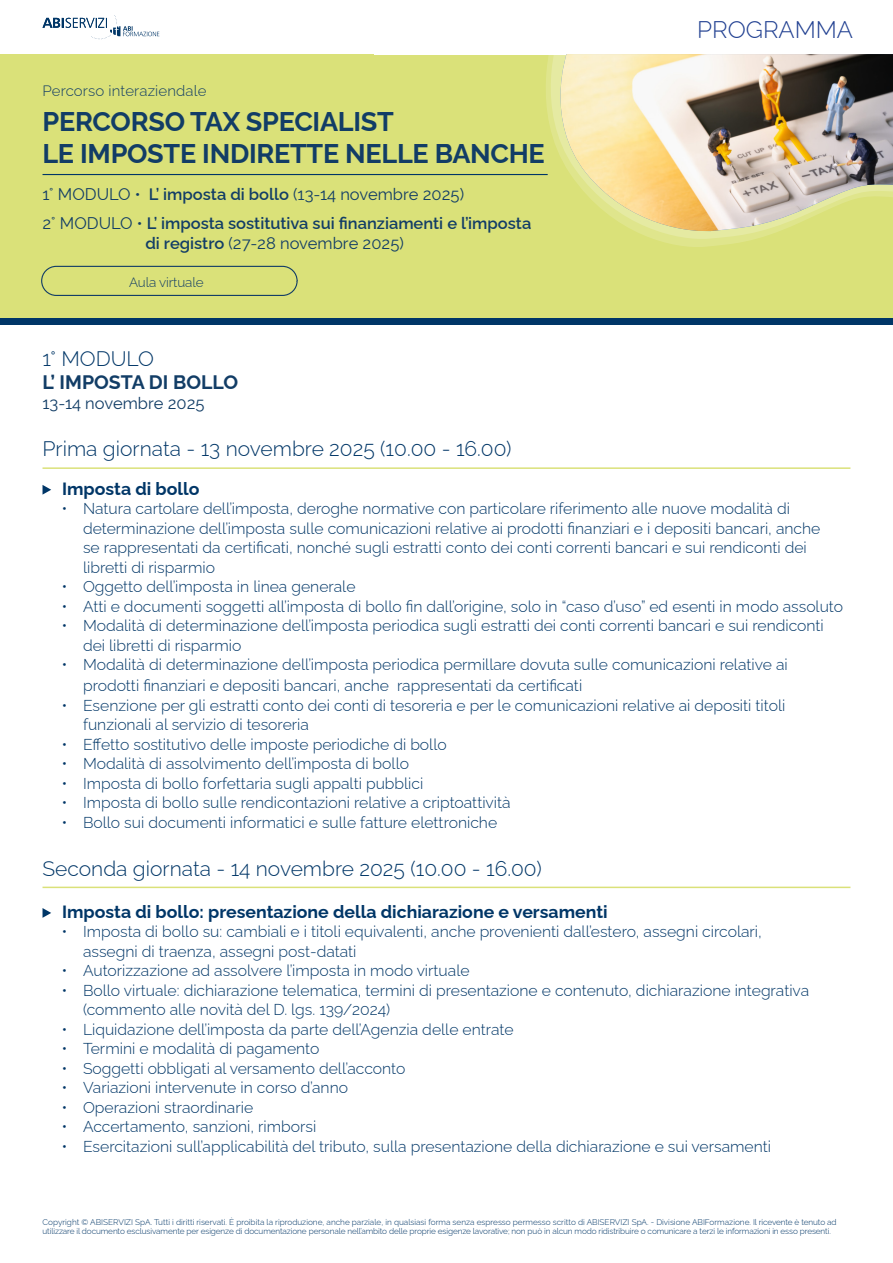
<style>
.page{position:relative;width:893px;height:1263px;background:#fff}
.page>*{position:absolute;margin:0;border:0;box-sizing:border-box;transform-origin:0 0}
.t1{font:700 27px/32.4px "Raleway";letter-spacing:-.01em;color:#123d66}
.t2{font:300 24px "Raleway";color:#214091}
.t3{font:300 21px "Raleway";color:#003667}
.t4{font:700 19.5px "Raleway";color:#123d66}
.t5{font:700 17.7px "Raleway";color:#003667}
.t6{font:600 16.5px/28.5px "Raleway";color:#123d66}
.t7{font:16.5px "Raleway";color:#123d66}
.t8{font:300 15.75px/19.5px "Raleway";color:#003667}
.t9{font:300 15px "Raleway";letter-spacing:.01em;color:#123d66}
.t10{font:300 13.5px "Raleway";letter-spacing:-.01em;color:#123d66}
.t11{font:300 8.25px/9px "Raleway";letter-spacing:-.01em;color:#003667}
.s1{font-weight:400}
.s2{font-weight:600}
</style>
<div class="page">
<div style="left:0;top:54px;width:893px;height:265px;background:#dae179"></div>
<svg style="left:43px;top:15px;width:116px;height:24px"></svg>
<div style="left:0;top:318px;width:893px;height:6px;background:#003667"></div>
<svg style="left:539px;top:54px;width:206px;height:193px"></svg>
<svg style="left:545px;top:234px;width:225px;height:7px"></svg>
<svg style="left:544px;top:54px;width:229px;height:180px"></svg>
<img style="left:559px;top:54px;width:334px;height:179px">
<hr style="left:43px;top:174px;width:505px;height:1px;background:#003667">
<div style="left:41px;top:266px;width:257px;height:30px;border:1px solid #123d66;border-radius:15px"></div>
<hr style="left:43px;top:467px;width:807px;height:2px;background:#dae179">
<hr style="left:43px;top:887px;width:807px;height:1px;background:#dae179">
<svg style="left:43px;top:485px;width:8px;height:10px"></svg>
<svg style="left:43px;top:908px;width:8px;height:10px"></svg>
<p class="t9" style="left:42px;top:79px;width:165px">Percorso interaziendale</p>
<h1 class="t1" style="left:42px;top:102px;width:504px">PERCORSO TAX SPECIALIST<br>LE IMPOSTE INDIRETTE NELLE BANCHE</h1>
<p class="t6" style="left:42px;top:179px;width:490px"><span class="s1">1° MODULO •</span> L’ imposta di bollo <span class="s1">(13-14 novembre 2025)<br>2° MODULO •</span> L’ imposta sostitutiva sui finanziamenti e l’imposta</p>
<p class="t7" style="left:145px;top:233px;width:260px"><span class="s2">di registro</span> (27-28 novembre 2025)</p>
<p class="t10" style="left:129px;top:271px;width:76px">Aula virtuale</p>
<h3 class="t3" style="left:43px;top:342px;width:113px">1° MODULO</h3>
<p class="t4" style="left:43px;top:367px;width:197px">L’ IMPOSTA DI BOLLO</p>
<p class="t7" style="left:43px;top:394px;width:164px">13-14 novembre 2025</p>
<h3 class="t3" style="left:43px;top:432px;width:471px">Prima giornata - 13 novembre 2025 (10.00 - 16.00)</h3>
<h2 class="t2" style="left:697px;top:11px;width:157px">PROGRAMMA</h2>
<p class="t5" style="left:62px;top:474px;width:139px">Imposta di bollo</p>
<p class="t8" style="left:83px;top:497px;width:739px;text-indent:-21px">• Natura cartolare dell’imposta, deroghe normative con particolare riferimento alle nuove modalità di determinazione dell’imposta sulle comunicazioni relative ai prodotti finanziari e i depositi bancari, anche se rappresentati da certificati, nonché sugli estratti conto dei conti correnti bancari e sui rendiconti dei libretti di risparmio</p>
<p class="t8" style="left:62px;top:575px;width:295px">• Oggetto dell’imposta in linea generale</p>
<p class="t8" style="left:62px;top:595px;width:783px">• Atti e documenti soggetti all’imposta di bollo fin dall’origine, solo in “caso d’uso” ed esenti in modo assoluto</p>
<p class="t8" style="left:83px;top:614px;width:742px;text-indent:-21px">• Modalità di determinazione dell’imposta periodica sugli estratti dei conti correnti bancari e sui rendiconti dei libretti di risparmio</p>
<p class="t8" style="left:83px;top:652px;width:706px;line-height:21.3px;text-indent:-21px">• Modalità di determinazione dell’imposta periodica permillare dovuta sulle comunicazioni relative ai prodotti finanziari e depositi bancari, anche rappresentati da certificati</p>
<p class="t8" style="left:83px;top:694px;width:704px;text-indent:-21px">• Esenzione per gli estratti conto dei conti di tesoreria e per le comunicazioni relative ai depositi titoli funzionali al servizio di tesoreria</p>
<p class="t8" style="left:62px;top:733px;width:386px">• Effetto sostitutivo delle imposte periodiche di bollo</p>
<p class="t8" style="left:62px;top:752px;width:349px">• Modalità di assolvimento dell’imposta di bollo</p>
<p class="t8" style="left:62px;top:772px;width:363px">• Imposta di bollo forfettaria sugli appalti pubblici</p>
<p class="t8" style="left:62px;top:791px;width:450px">• Imposta di bollo sulle rendicontazioni relative a criptoattività</p>
<p class="t8" style="left:62px;top:811px;width:437px">• Bollo sui documenti informatici e sulle fatture elettroniche</p>
<h3 class="t3" style="left:43px;top:851px;width:501px">Seconda giornata - 14 novembre 2025 (10.00 - 16.00)</h3>
<p class="t5" style="left:62px;top:897px;width:547px">Imposta di bollo: presentazione della dichiarazione e versamenti</p>
<p class="t8" style="left:83px;top:920px;width:680px;text-indent:-21px">• Imposta di bollo su: cambiali e i titoli equivalenti, anche provenienti dall’estero, assegni circolari, assegni di traenza, assegni post-datati</p>
<p class="t8" style="left:62px;top:959px;width:409px">• Autorizzazione ad assolvere l’imposta in modo virtuale</p>
<p class="t8" style="left:83px;top:979px;width:728px;text-indent:-21px">• Bollo virtuale: dichiarazione telematica, termini di presentazione e contenuto, dichiarazione integrativa (commento alle novità del D. lgs. 139/2024)</p>
<p class="t8" style="left:62px;top:1018px;width:453px">• Liquidazione dell’imposta da parte dell’Agenzia delle entrate</p>
<p class="t8" style="left:62px;top:1037px;width:259px">• Termini e modalità di pagamento</p>
<p class="t8" style="left:62px;top:1057px;width:345px">• Soggetti obbligati al versamento dell’acconto</p>
<p class="t8" style="left:62px;top:1076px;width:288px">• Variazioni intervenute in corso d’anno</p>
<p class="t8" style="left:62px;top:1096px;width:193px">• Operazioni straordinarie</p>
<p class="t8" style="left:62px;top:1115px;width:256px">• Accertamento, sanzioni, rimborsi</p>
<p class="t8" style="left:62px;top:1135px;width:711px">• Esercitazioni sull’applicabilità del tributo, sulla presentazione della dichiarazione e sui versamenti</p>
<p class="t11" style="left:43px;top:1216px;width:796px">Copyright © ABISERVIZI SpA. Tutti i diritti riservati. È proibita la riproduzione, anche parziale, in qualsiasi forma senza espresso permesso scritto di ABISERVIZI SpA. - Divisione ABIFormazione. Il ricevente è tenuto ad utilizzare il documento esclusivamente per esigenze di documentazione personale nell’ambito delle proprie esigenze lavorative; non può in alcun modo ridistribuire o comunicare a terzi le informazioni in esso presenti.</p>
</div>
